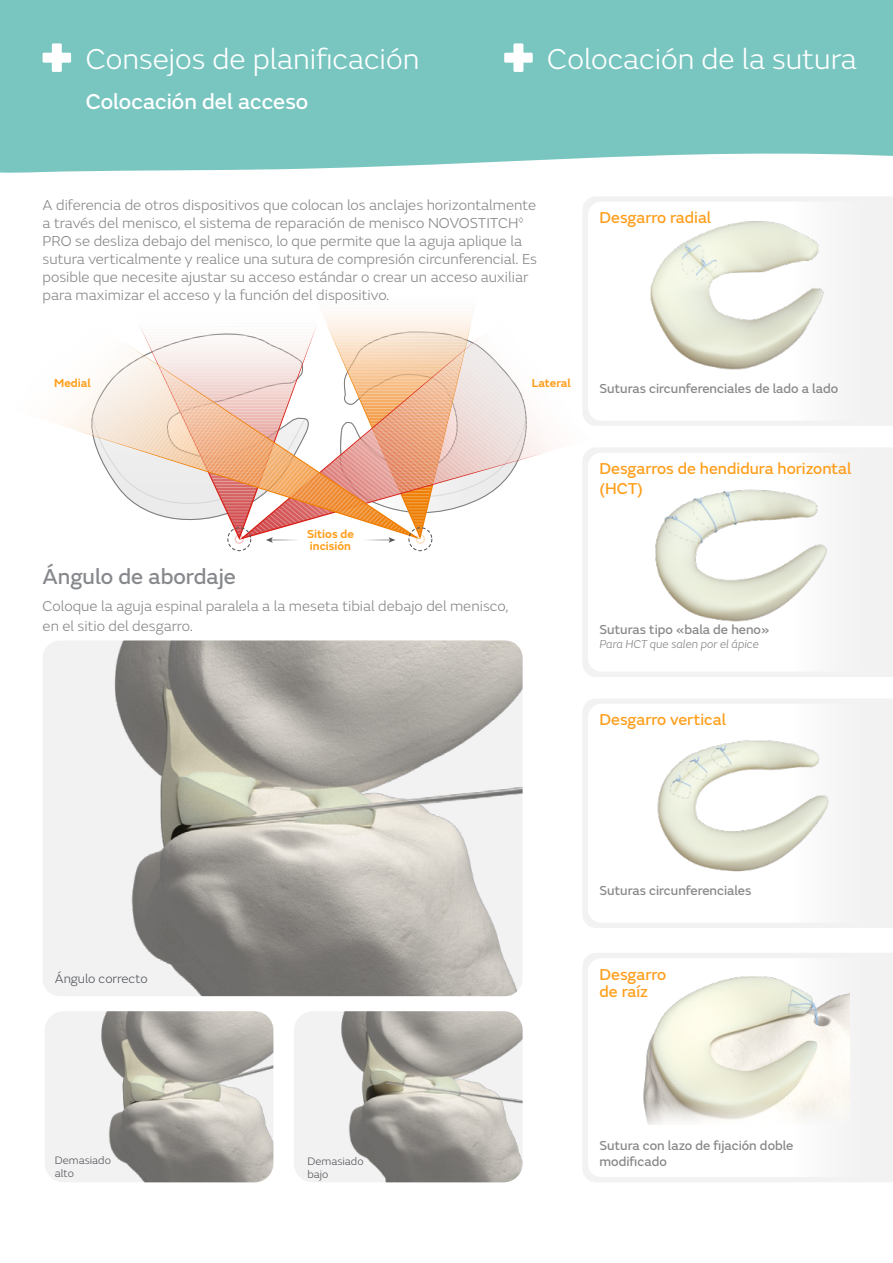
<style>
.page{position:relative;width:893px;height:1263px;background:#fff}
.page>*{position:absolute;margin:0;border:0;box-sizing:border-box;transform-origin:0 0}
.t1{font:300 30px "SN Emeric";color:#fff}
.t2{font:22.5px "SN Emeric Core";color:#fff}
.t3{font:22.5px "SN Emeric Core";color:#86888c}
.t4{font:16.5px/19.8px "SN Emeric Core";color:#ff9e1a}
.t5{font:300 15px/18px "SN Emeric";color:#878787}
.t6{font:13.5px/16.2px "SN Emeric Core";color:#878787}
.t7{font:300 13.05px "SN Emeric";color:#53565a}
.t8{font:600 12px/12px "SN Emeric";color:#ff9e1a}
.t9{font:italic 300 12px "SN Emeric";color:#878787}
.t10{font:300 11.25px/12.8px "SN Emeric";color:#53565a}
</style>
<div class="page">
<div style="left:0;top:0;width:893px;height:173px;background:#79c6c1"></div>
<div style="left:43px;top:640px;width:480px;height:356px;background:#f2f2f3;border-radius:17px"></div>
<img style="left:114px;top:640px;width:409px;height:356px">
<div style="left:294px;top:1011px;width:229px;height:171px;background:#f2f2f3;border-radius:19px"></div>
<img style="left:341px;top:1011px;width:182px;height:171px">
<div style="left:45px;top:1011px;width:228px;height:171px;background:#f2f2f3;border-radius:19px"></div>
<img style="left:101px;top:1011px;width:172px;height:171px">
<svg style="left:63px;top:314px;width:488px;height:229px"></svg>
<svg style="left:73px;top:343px;width:347px;height:196px"></svg>
<div style="left:227px;top:527px;width:24px;height:24px;border:1px dashed #575756;border-radius:50%"></div>
<div style="left:235px;top:534px;width:9px;height:10px;border:1px solid #d71f16;border-radius:50%"></div>
<div style="left:408px;top:527px;width:24px;height:24px;border:1px dashed #575756;border-radius:50%"></div>
<div style="left:416px;top:534px;width:9px;height:10px;border:1px solid #ef7d00;border-radius:50%"></div>
<div style="left:299px;top:529px;width:63px;height:23px;background:#fff"></div>
<svg style="left:43px;top:43px;width:28px;height:29px"></svg>
<svg style="left:504px;top:43px;width:29px;height:29px"></svg>
<div style="left:583px;top:197px;width:310px;height:229px;background:#f2f2f3"></div>
<div style="left:583px;top:448px;width:310px;height:229px;background:#f2f2f3"></div>
<div style="left:583px;top:699px;width:310px;height:229px;background:#f2f2f3"></div>
<div style="left:583px;top:953px;width:310px;height:229px;background:#f2f2f3"></div>
<svg style="left:588px;top:202px;width:278px;height:219px"></svg>
<svg style="left:588px;top:453px;width:278px;height:219px"></svg>
<svg style="left:588px;top:704px;width:278px;height:219px"></svg>
<svg style="left:588px;top:958px;width:278px;height:219px"></svg>
<img style="left:631px;top:197px;width:222px;height:190px">
<img style="left:651px;top:478px;width:190px;height:151px">
<img style="left:641px;top:969px;width:209px;height:156px">
<img style="left:656px;top:736px;width:172px;height:136px">
<h1 class="t1" style="left:86px;top:41px;width:335px">Consejos de planificación</h1>
<h1 class="t1" style="left:547px;top:41px;width:311px">Colocación de la sutura</h1>
<h2 class="t2" style="left:86px;top:87px;width:224px">Colocación del acceso</h2>
<p class="t5" style="left:43px;top:196px;width:496px">A diferencia de otros dispositivos que colocan los anclajes horizontalmente a través del menisco, el sistema de reparación de menisco NOVOSTITCH<sup>◊ </sup>PRO se desliza debajo del menisco, lo que permite que la aguja aplique la sutura verticalmente y realice una sutura de compresión circunferencial. Es posible que necesite ajustar su acceso estándar o crear un acceso auxiliar para maximizar el acceso y la función del dispositivo.</p>
<p class="t4" style="left:600px;top:208px;width:113px">Desgarro radial</p>
<p class="t8" style="left:54px;top:377px;width:38px">Medial</p>
<p class="t8" style="left:532px;top:377px;width:41px">Lateral</p>
<h2 class="t3" style="left:43px;top:562px;width:195px">Ángulo de abordaje</h2>
<p class="t8" style="left:307px;top:528px;width:48px">Sitios de incisión</p>
<p class="t5" style="left:43px;top:597px;width:468px;line-height:19.2px">Coloque la aguja espinal paralela a la meseta tibial debajo del menisco, en el sitio del desgarro.</p>
<p class="t6" style="left:600px;top:380px;width:240px">Suturas circunferenciales de lado a lado</p>
<p class="t4" style="left:600px;top:459px;width:253px">Desgarros de hendidura horizontal (HCT)</p>
<p class="t6" style="left:600px;top:621px;width:171px">Suturas tipo «bala de heno»</p>
<p class="t9" style="left:600px;top:637px;width:161px">Para HCT que salen por el ápice</p>
<p class="t4" style="left:600px;top:710px;width:128px">Desgarro vertical</p>
<p class="t7" style="left:55px;top:971px;width:94px">Ángulo correcto</p>
<p class="t10" style="left:55px;top:1154px;width:58px">Demasiado alto</p>
<p class="t10" style="left:308px;top:1155px;width:58px">Demasiado bajo</p>
<p class="t6" style="left:600px;top:882px;width:153px">Suturas circunferenciales</p>
<p class="t4" style="left:600px;top:966px;width:68px;line-height:16.8px">Desgarro de raíz</p>
<p class="t6" style="left:600px;top:1137px;width:195px">Sutura con lazo de fijación doble modificado</p>
</div>
